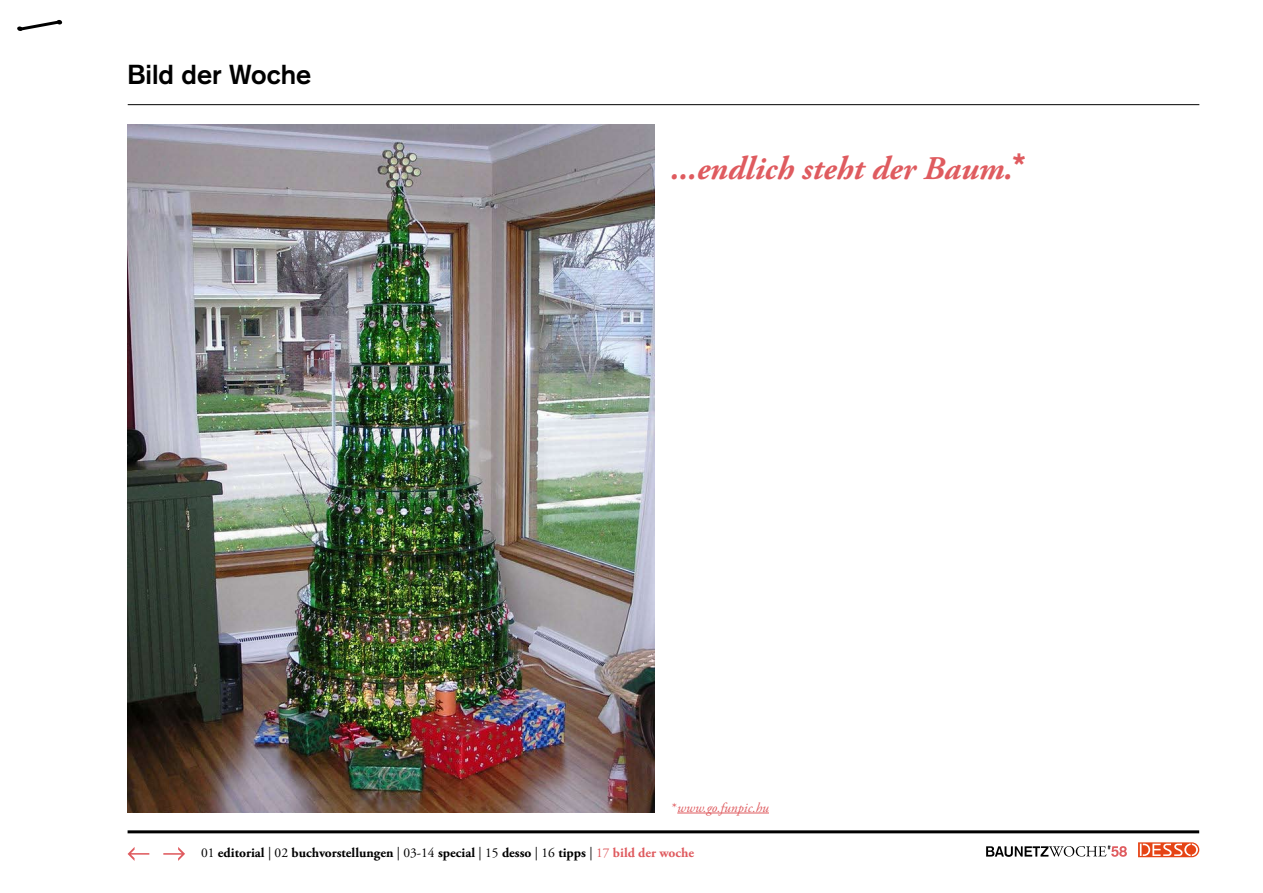
<style>
.page{position:relative;width:1263px;height:893px;background:#fff}
.page>*{position:absolute;margin:0;border:0;box-sizing:border-box;transform-origin:0 0}
.t1{font:italic 700 33px "Adobe Garamond Pro";color:#df5b5f}
.t2{font:700 27px "Akzidenz Grotesk";color:#000}
.t3{font:700 13.5px "Adobe Garamond Pro";color:#000}
.t4{font:italic 13.5px "Adobe Garamond Pro";letter-spacing:.005em;color:#df5b5f}
.s1{font-family:"Akzidenz Grotesk";font-weight:900;font-style:normal;font-size:36px}
.s2{font-style:normal}
.s3{font-weight:400}
.s4{font-weight:400;color:#df5b5f}
.s5{color:#df5b5f}
</style>
<div class="page">
<svg style="left:1138px;top:842px;width:61px;height:15px"></svg>
<svg style="left:17px;top:20px;width:46px;height:11px"></svg>
<hr style="left:128px;top:830px;width:1071px;height:3px;background:#000">
<svg style="left:128px;top:847px;width:21px;height:14px"></svg>
<svg style="left:163px;top:847px;width:22px;height:14px"></svg>
<svg style="left:986px;top:845px;width:141px;height:12px"></svg>
<img style="left:128px;top:125px;width:527px;height:688px">
<hr style="left:128px;top:104px;width:1071px;height:1px;background:#000">
<hr style="left:677px;top:813px;width:92px;height:1px;background:#df5b5f">
<h2 class="t2" style="left:128px;top:59px;width:185px">Bild der Woche</h2>
<h1 class="t1" style="left:671px;top:149px;width:356px">...endlich steht der Baum.<span class="s1">*</span></h1>
<p class="t4" style="left:672px;top:799px;width:99px"><span class="s2">*</span>www.go.funpic.hu</p>
<p class="t3" style="left:201px;top:845px;width:495px"><span class="s3">01</span> editorial <span class="s3">| 02</span> buchvorstellungen <span class="s3">| 03-14</span> special <span class="s3">| 15</span> desso <span class="s3">| 16</span> tipps <span class="s3">|</span> <span class="s4">17</span> <span class="s5">bild der woche</span></p>
</div>
